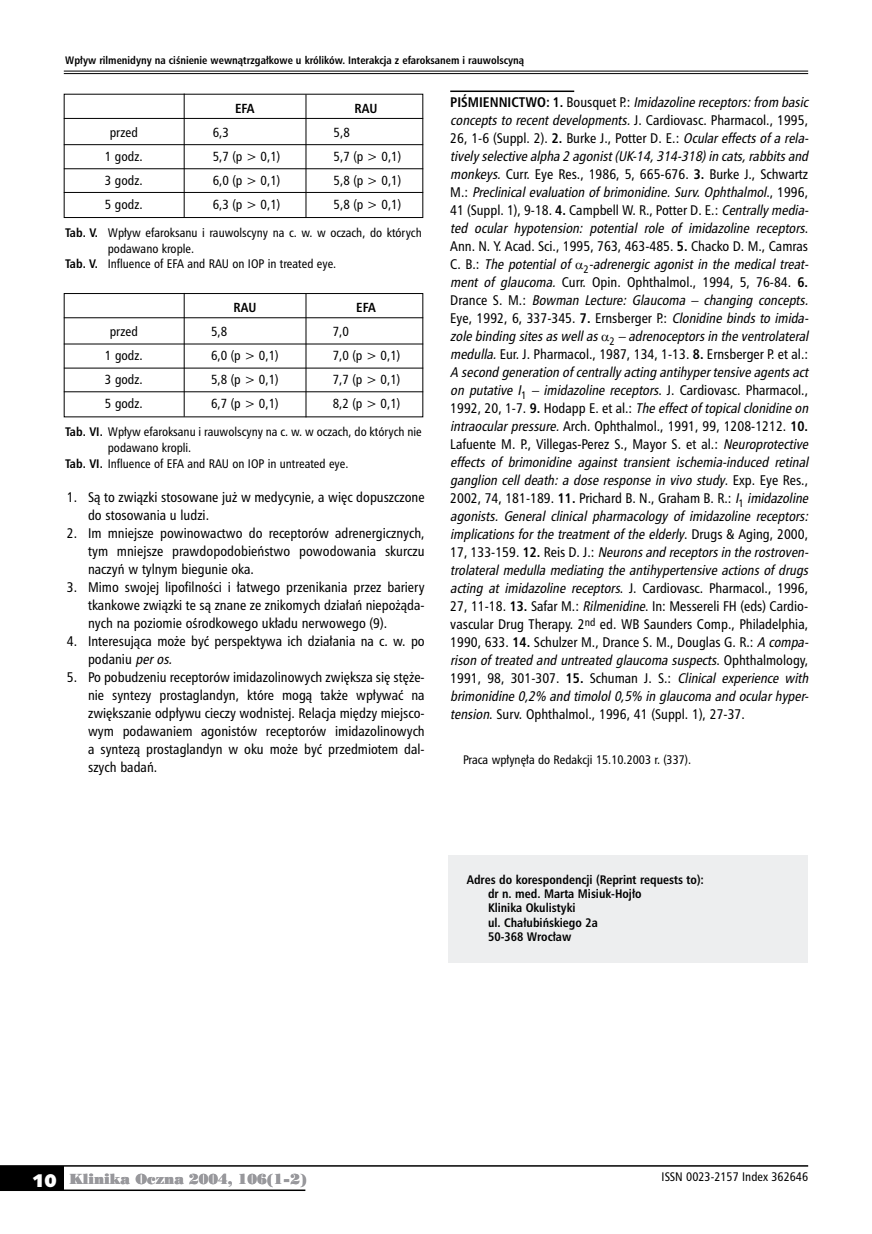
<style>
.page{position:relative;width:872px;height:1234px;background:#fff}
.page>*{position:absolute;margin:0;border:0;box-sizing:border-box;transform-origin:0 0}
.t1{font:italic 13.5px/18px "Humnst 777 Cn PL";color:#000}
.t2{font:13.5px/18px "Humnst 777 Cn PL";color:#000;text-align:justify}
.t3{font:13.5px "Poster Bodoni PL";color:#98989c}
.t4{font:12.75px "Humnst 777 Cn PL";color:#000}
.t5{font:700 12.75px "Humnst 777 Cn PL";letter-spacing:-.01em;color:#000}
.t6{font:12px "Humnst 777 Cn PL";color:#000}
.t7{font:700 12px/14.4px "Humnst 777 Cn PL";color:#000}
.t8{font:700 10.5px "Humnst 777 Cn PL";color:#000}
.s1{font-weight:700}
.s2{font-style:italic}
.s3{font-weight:700;font-style:normal}
.s4{font-style:normal}
.s5{font-family:"Humanst 531 U Blk PL";font-size:18px;color:#fff}
</style>
<div class="page">
<hr style="left:450px;top:90px;width:124px;height:2px;background:#000">
<hr style="left:64px;top:71px;width:744px;height:1px;background:#000">
<hr style="left:64px;top:73px;width:744px;height:1px;background:#000">
<div style="left:0;top:1165px;width:64px;height:24px;background:#000"></div>
<hr style="left:0;top:1164px;width:808px;height:2px;background:#000">
<hr style="left:0;top:1189px;width:305px;height:1px;background:#000">
<div style="left:449px;top:855px;width:359px;height:107px;background:#edeeef"></div>
<div style="left:64px;top:94px;width:359px;height:124px;border:1px solid #000"></div>
<hr style="left:64px;top:118px;width:359px;height:1px;background:#000">
<hr style="left:64px;top:144px;width:359px;height:1px;background:#000">
<hr style="left:64px;top:192px;width:359px;height:1px;background:#000">
<hr style="left:64px;top:168px;width:359px;height:1px;background:#000">
<hr style="left:184px;top:94px;width:1px;height:123px;background:#000">
<hr style="left:305px;top:94px;width:1px;height:124px;background:#000">
<div style="left:64px;top:293px;width:359px;height:124px;border:1px solid #000"></div>
<hr style="left:64px;top:317px;width:359px;height:1px;background:#000">
<hr style="left:64px;top:343px;width:359px;height:1px;background:#000">
<hr style="left:64px;top:391px;width:359px;height:1px;background:#000">
<hr style="left:64px;top:367px;width:359px;height:1px;background:#000">
<hr style="left:184px;top:293px;width:1px;height:123px;background:#000">
<hr style="left:306px;top:294px;width:1px;height:123px;background:#000">
<p class="t8" style="left:65px;top:53px;width:460px">Wpływ rilmenidyny na ciśnienie wewnątrzgałkowe u królików. Interakcja z efaroksanem i rauwolscyną</p>
<p class="t5" style="left:235px;top:100px;width:21px">EFA</p>
<p class="t5" style="left:354px;top:100px;width:24px">RAU</p>
<p class="t4" style="left:110px;top:124px;width:30px">przed</p>
<p class="t4" style="left:213px;top:124px;width:18px">6,3</p>
<p class="t4" style="left:333px;top:124px;width:18px">5,8</p>
<p class="t4" style="left:105px;top:148px;width:39px">1 godz.</p>
<p class="t4" style="left:213px;top:148px;width:69px">5,7 (p &gt; 0,1)</p>
<p class="t4" style="left:333px;top:148px;width:69px">5,7 (p &gt; 0,1)</p>
<p class="t4" style="left:105px;top:172px;width:39px">3 godz.</p>
<p class="t4" style="left:213px;top:172px;width:69px">6,0 (p &gt; 0,1)</p>
<p class="t4" style="left:333px;top:172px;width:69px">5,8 (p &gt; 0,1)</p>
<p class="t4" style="left:105px;top:196px;width:39px">5 godz.</p>
<p class="t4" style="left:213px;top:196px;width:69px">6,3 (p &gt; 0,1)</p>
<p class="t4" style="left:333px;top:196px;width:69px">5,8 (p &gt; 0,1)</p>
<p class="t6" style="left:65px;top:225px;width:358px"><span class="s1">Tab. V.</span> Wpływ efaroksanu i rauwolscyny na c. w. w oczach, do których</p>
<p class="t6" style="left:108px;top:240px;width:88px">podawano krople.</p>
<p class="t6" style="left:65px;top:256px;width:272px"><span class="s1">Tab. V.</span> Influence of EFA and RAU on IOP in treated eye.</p>
<p class="t5" style="left:233px;top:299px;width:24px">RAU</p>
<p class="t5" style="left:356px;top:299px;width:21px">EFA</p>
<p class="t4" style="left:110px;top:323px;width:30px">przed</p>
<p class="t4" style="left:211px;top:323px;width:18px">5,8</p>
<p class="t4" style="left:333px;top:323px;width:18px">7,0</p>
<p class="t4" style="left:105px;top:347px;width:39px">1 godz.</p>
<p class="t4" style="left:211px;top:347px;width:69px">6,0 (p &gt; 0,1)</p>
<p class="t4" style="left:333px;top:347px;width:69px">7,0 (p &gt; 0,1)</p>
<p class="t4" style="left:105px;top:371px;width:39px">3 godz.</p>
<p class="t4" style="left:211px;top:371px;width:69px">5,8 (p &gt; 0,1)</p>
<p class="t4" style="left:333px;top:371px;width:69px">7,7 (p &gt; 0,1)</p>
<p class="t4" style="left:105px;top:395px;width:39px">5 godz.</p>
<p class="t4" style="left:211px;top:395px;width:69px">6,7 (p &gt; 0,1)</p>
<p class="t4" style="left:333px;top:395px;width:69px">8,2 (p &gt; 0,1)</p>
<p class="t6" style="left:65px;top:424px;width:358px"><span class="s1">Tab. VI.</span> Wpływ efaroksanu i rauwolscyny na c. w. w oczach, do których nie</p>
<p class="t6" style="left:108px;top:440px;width:85px">podawano kropli.</p>
<p class="t6" style="left:65px;top:455px;width:285px"><span class="s1">Tab. VI.</span> Influence of EFA and RAU on IOP in untreated eye.</p>
<p class="t2" style="left:88px;top:487px;width:338px;text-indent:-21px">1. Są to związki stosowane już w medycynie, a więc dopuszczone do stosowania u ludzi.</p>
<p class="t2" style="left:88px;top:523px;width:338px;text-indent:-21px">2. Im mniejsze powinowactwo do receptorów adrenergicznych, tym mniejsze prawdopodobieństwo powodowania skurczu naczyń w tylnym biegunie oka.</p>
<p class="t2" style="left:88px;top:577px;width:338px;text-indent:-21px">3. Mimo swojej lipofilności i łatwego przenikania przez bariery tkankowe związki te są znane ze znikomych działań niepożąda&shy;nych na poziomie ośrodkowego układu nerwowego (9).</p>
<p class="t2" style="left:88px;top:631px;width:338px;text-indent:-21px">4. Interesująca może być perspektywa ich działania na c. w. po podaniu <span class="s2">peros.</span></p>
<p class="t2" style="left:88px;top:667px;width:338px;text-indent:-21px">5. Po pobudzeniu receptorów imidazolinowych zwiększa się stęże&shy;nie syntezy prostaglandyn, które mogą także wpływać na zwiększanie odpływu cieczy wodnistej. Relacja między miejsco&shy;wym podawaniem agonistów receptorów imidazolinowych a syntezą prostaglandyn w oku może być przedmiotem dal&shy;szych badań.</p>
<p class="t1" style="left:450px;top:93px;width:363px"><span class="s3">P I Ś M I E N N I C TW O : 1 .</span> <span class="s4">B o u s q u et P. :</span> Imidazoline receptors:from basic conceptsto recentdevelopments.<span class="s4">J. Cardiovasc. Pharmacol., 1995, 26, 1-6 (Suppl. 2).</span> <span class="s3">2.</span> <span class="s4">Burke J., Potter D. E.:</span> Oculareffectsofarela&shy;tivelyselective alpha 2 agonist(UK-14,314-318)in cats,rabbitsand monkeys. <span class="s4">Curr. Eye Res., 1986, 5, 665-676.</span> <span class="s3">3.</span> <span class="s4">Burke J., Schwartz M . :</span> Preclinicalevaluation ofbrimonidine.Surv.Ophthalmol<span class="s4">. , 1 9 9 6 , 41 (Suppl. 1), 9-18.</span> <span class="s3">4.</span> <span class="s4">Campbell W. R., Potter D. E.:</span> Centrallymedia&shy;ted ocular hypotension: potential role of imidazoline receptors<span class="s4">.<br>Ann. N. Y. Acad. Sci., 1995, 763, 463-485.</span> <span class="s3">5.</span> <span class="s4">Chacko D. M., Camras C . B . :</span> The potential of <sub>2</sub> -adrenergic agonist in the medical treat&shy;ment of glaucoma. <span class="s4">Curr. Opin. Ophthalmol., 1994, 5, 76-84.</span> <span class="s3">6.<br></span><span class="s4">D r a n c e S . M . :</span> Bowman Lecture: Glaucoma – changing concepts.<br><span class="s4">Eye, 1992, 6, 337-345.</span> <span class="s3">7.</span> <span class="s4">Ernsberger P.:</span> Clonidine binds to imida&shy;zole binding sitesaswellas <sub>2</sub> – adrenoceptorsin the ventrolateral medulla.<span class="s4">Eur. J. Pharmacol., 1987, 134, 1-13.</span> <span class="s3">8.</span> <span class="s4">Ernsberger P. et al.:<br></span>A second generation ofcentrallyacting antihypertensive agentsact on putative I<sub>1</sub> – imidazoline receptors<span class="s4">. J . C a r d i o v a s c . P h a r m a c o l . , 1 9 9 2 , 2 0 , 1 - 7 .</span> <span class="s3">9 .</span> <span class="s4">H o d a p p E . et a l . :</span> The effectoftopicalclonidine on intraocularpressure.<span class="s4">Arch. Ophthalmol., 1991, 99, 1208-1212.</span> <span class="s3">10.<br></span><span class="s4">Lafuente M. P., Villegas-Perez S., Mayor S. et al.:</span> Neuroprotective effects of brimonidine against transient ischemia-induced retinal ganglion cell death: a dose response in vivo study<span class="s4">. E x p . E y e R e s . , 2002, 74, 181-189.</span> <span class="s3">11.</span> <span class="s4">Prichard B. N., Graham B. R.:</span> I<sub>1</sub> imidazoline agonists. General clinical pharmacology of imidazoline receptors: implicationsforthe treatmentofthe elderly<span class="s4">. D r u g s &amp; A g i n g , 2 0 0 0 , 1 7 , 1 3 3 - 1 5 9 .</span> <span class="s3">1 2 .</span> <span class="s4">R e i s D . J . :</span> Neuronsand receptorsin the rostroven&shy;trolateral medulla mediating the antihypertensive actions of drugs acting at imidazoline receptors<span class="s4">. J. Cardiovasc. Pharmacol., 1996, 27, 11-18.</span> <span class="s3">13.</span> <span class="s4">Safar M.:</span> Rilmenidine<span class="s4">. In: Messereli FH (eds) Cardio&shy;vascular Drug Therapy. 2</span><sup>nd</sup> <span class="s4">ed. WB Saunders Comp., Philadelphia, 1990, 633.</span> <span class="s3">14.</span> <span class="s4">Schulzer M., Drance S. M., Douglas G. R.:</span> Acompa&shy;rison oftreated and untreated glaucoma suspects<span class="s4">. O p h t h a l m o l o g y, 1991, 98, 301-307.</span> <span class="s3">15.</span> <span class="s4">Schuman J. S.:</span> Clinical experience with brimonidine 0,2% and timolol0,5% in glaucoma and ocularhyper&shy;tension<span class="s4">. Surv. Ophthalmol., 1996, 41 (Suppl. 1), 27-37.</span></p>
<p class="t6" style="left:463px;top:752px;width:230px">Praca wpłynęła do Redakcji 15.10.2003 r. (337).</p>
<p class="t7" style="left:488px;top:871px;width:217px;text-indent:-21px">Adres do korespondencji (Reprint requests to): dr n. med. Marta Misiuk-Hojło<br>Klinika Okulistyki<br>ul. Chałubińskiego 2a<br>50-368 Wrocław</p>
<p class="t3" style="left:32px;top:1169px;width:276px"><span class="s5">10</span> Klinika Oczna 2004, 106(1-2)</p>
<p class="t6" style="left:661px;top:1168px;width:148px">ISSN 0023-2157 Index 362646</p>
</div>
